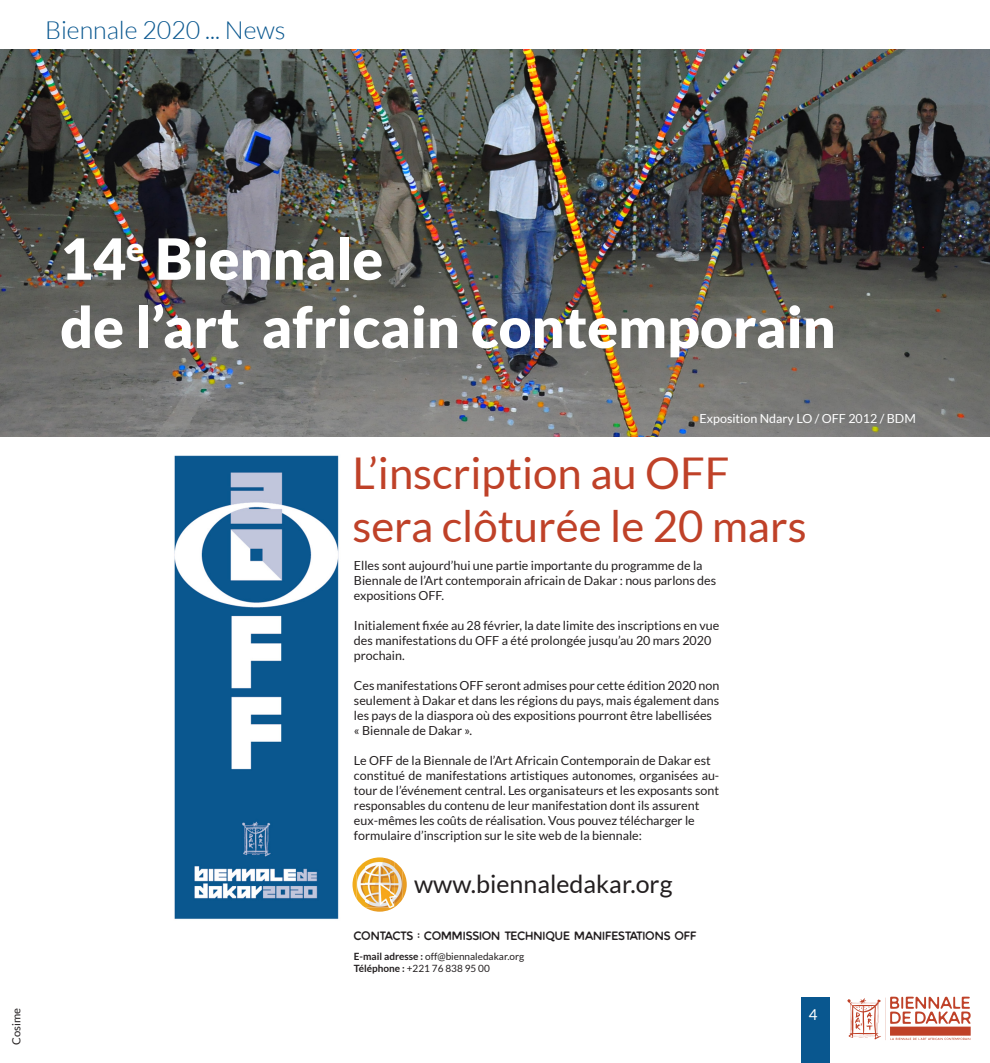
<style>
.page{position:relative;width:990px;height:1063px;background:#fff}
.page>*{position:absolute;margin:0;border:0;box-sizing:border-box;transform-origin:0 0}
.t1{font:900 56.88px "Lato";color:#fff}
.t2{font:43.75px "Lato";color:#bf4128}
.t3{font:25px "Lato";color:#231f20}
.t4{font:300 25px "Lato";color:#09578f}
.t5{font:15px "Lato";color:#fff}
.t6{font:12.5px/15px "Lato";color:#231f20}
.t7{font:12.5px "Lato";color:#fff}
.t8{font:11.25px "Lato";color:#231f20}
.t9{font:10px "Lato";color:#231f20}
.t10{font:10px "Warlow Sans";color:#231f20}
.s1{font-weight:700}
</style>
<div class="page">
<img style="left:0;top:50px;width:990px;height:386px">
<img style="left:174px;top:455px;width:165px;height:464px">
<img style="left:365px;top:857px;width:25px;height:55px">
<img style="left:390px;top:859px;width:4px;height:51px">
<img style="left:357px;top:862px;width:8px;height:45px">
<img style="left:394px;top:862px;width:9px;height:45px">
<img style="left:353px;top:870px;width:4px;height:29px">
<img style="left:403px;top:871px;width:4px;height:27px">
<svg style="left:847px;top:997px;width:124px;height:43px"></svg>
<div style="left:802px;top:997px;width:28px;height:66px;background:#09578f"></div>
<p class="t4" style="left:45px;top:17px;width:242px">Biennale 2020 ... News</p>
<p class="t8" style="left:10px;top:1045px;width:38px;rotate:-90deg">Cosime</p>
<p class="t1" style="left:60px;top:226px;width:325px">14<sup>e</sup> Biennale</p>
<p class="t1" style="left:60px;top:294px;width:777px">de l’art africain contemporain</p>
<p class="t7" style="left:700px;top:412px;width:218px">Exposition Ndary LO / OFF 2012 / BDM</p>
<p class="t2" style="left:352px;top:449px;width:379px">L’inscription au OFF</p>
<p class="t2" style="left:352px;top:502px;width:456px">sera clôturée le 20 mars</p>
<p class="t6" style="left:354px;top:558px;width:350px">Elles sont aujourd’hui une partie importante du programme de la</p>
<p class="t6" style="left:354px;top:573px;width:364px">Biennale de l’Art contemporain africain de Dakar : nous parlons des</p>
<p class="t6" style="left:354px;top:588px;width:92px">expositions OFF.</p>
<p class="t6" style="left:354px;top:618px;width:367px">Initialement fixée au 28 février, la date limite des inscriptions en vue</p>
<p class="t6" style="left:354px;top:633px;width:359px">des manifestations du OFF a été prolongée jusqu’au 20 mars 2020</p>
<p class="t6" style="left:354px;top:648px;width:52px">prochain.</p>
<p class="t6" style="left:354px;top:678px;width:367px">Ces manifestations OFF seront admises pour cette édition 2020 non</p>
<p class="t6" style="left:354px;top:693px;width:367px">seulement à Dakar et dans les régions du pays, mais également dans</p>
<p class="t6" style="left:354px;top:708px;width:360px">les pays de la diaspora où des expositions pourront être labellisées</p>
<p class="t6" style="left:354px;top:723px;width:120px">« Biennale de Dakar ».</p>
<p class="t6" style="left:354px;top:753px;width:358px">Le OFF de la Biennale de l’Art Africain Contemporain de Dakar est</p>
<p class="t6" style="left:354px;top:768px;width:367px">constitué de manifestations artistiques autonomes, organisées au&shy;tour de l’événement central. Les organisateurs et les exposants sont</p>
<p class="t6" style="left:354px;top:798px;width:347px">responsables du contenu de leur manifestation dont ils assurent</p>
<p class="t6" style="left:354px;top:813px;width:342px">eux-mêmes les coûts de réalisation. Vous pouvez télécharger le</p>
<p class="t6" style="left:354px;top:828px;width:290px">formulaire d’inscription sur le site web de la biennale:</p>
<p class="t3" style="left:414px;top:870px;width:260px">www.biennaledakar.org</p>
<p class="t10" style="left:354px;top:930px;width:344px">CONTACTS : COMMISSION TECHNIQUE MANIFESTATIONS OFF</p>
<p class="t9" style="left:354px;top:951px;width:172px"><span class="s1">E-mail adresse :</span> off@biennaledakar.org</p>
<p class="t9" style="left:354px;top:963px;width:138px"><span class="s1">Téléphone :</span> +221 76 838 95 00</p>
<p class="t5" style="left:809px;top:1006px;width:10px">4</p>
</div>
